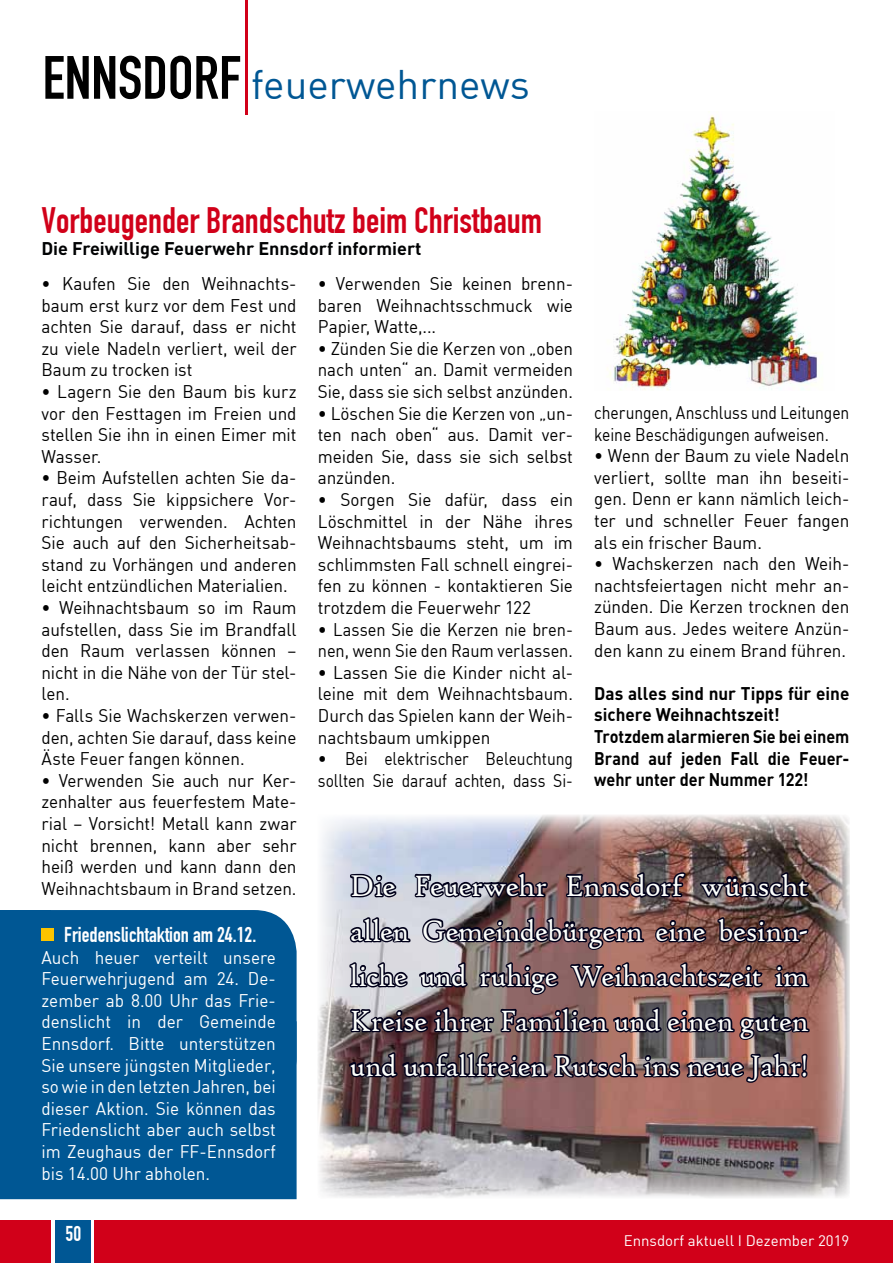
<style>
.page{position:relative;width:893px;height:1263px;background:#fff}
.page>*{position:absolute;margin:0;border:0;box-sizing:border-box;transform-origin:0 0}
.t1{font:60px "DIN Engschrift";color:#000}
.t2{font:40.5px "DIN";color:#005794}
.t3{font:36px "DIN Engschrift";color:#d10019}
.t4{font:31.5px/45px "High Tower Text";letter-spacing:-.01em;color:#fdfffc;text-align:justify}
.t5{font:21px "DIN Engschrift";color:#fff}
.t6{font:18px/21.6px "DIN";letter-spacing:-.005em;color:#000;text-align:justify;scale:.95 1}
.t7{font:18px/21.6px "DIN";color:#fff;text-align:justify;scale:.95 1}
.t8{font:700 18px/21.6px "DIN";color:#000;scale:.95 1}
.t9{font:18px/21.6px "DIN";letter-spacing:-.005em;color:#000;scale:.87 1}
.t10{font:700 18px "DIN";color:#000203}
.t11{font:15px "DIN";color:#fff}
</style>
<div class="page">
<div style="left:0;top:1220px;width:893px;height:43px;background:#d10019"></div>
<div style="left:51px;top:1220px;width:43px;height:43px;background:linear-gradient(to bottom,#fff,#fff)"></div>
<div style="left:55px;top:1220px;width:35px;height:43px;background:#005794"></div>
<hr style="left:245px;top:0;width:3px;height:115px;background:#d10019">
<div style="left:0;top:1100px;width:297px;height:99px;background:#005794"></div>
<div style="left:50px;top:910px;width:247px;height:190px;background:#005794"></div>
<div style="left:0;top:910px;width:50px;height:288px;background:#005794"></div>
<div style="left:41px;top:928px;width:13px;height:13px;background:#fcc400"></div>
<img style="left:607px;top:115px;width:210px;height:275px">
<img style="left:318px;top:815px;width:531px;height:383px">
<img style="left:347px;top:828px;width:464px;height:266px">
<h1 class="t1" style="left:43px;top:43px;width:200px">ENNSDORF</h1>
<h2 class="t2" style="left:251px;top:59px;width:280px">feuerwehrnews</h2>
<h3 class="t3" style="left:41px;top:199px;width:502px">Vorbeugender Brandschutz beim Christbaum</h3>
<p class="t10" style="left:41px;top:236px;width:382px">Die Freiwillige Feuerwehr Ennsdorf informiert</p>
<p class="t6" style="left:41px;top:272px;width:270px">• Kaufen Sie den Weihnachts&shy;baum erst kurz vor dem Fest und achten Sie darauf, dass er nicht zu viele Nadeln verliert, weil der Baum zu trocken ist</p>
<p class="t6" style="left:41px;top:380px;width:270px">• Lagern Sie den Baum bis kurz vor den Festtagen im Freien und stellen Sie ihn in einen Eimer mit Wasser.</p>
<p class="t6" style="left:41px;top:467px;width:270px">• Beim Aufstellen achten Sie da&shy;rauf, dass Sie kippsichere Vor&shy;richtungen verwenden. Achten Sie auch auf den Sicherheitsab&shy;stand zu Vorhängen und anderen leicht entzündlichen Materialien.</p>
<p class="t6" style="left:41px;top:596px;width:270px">• Weihnachtsbaum so im Raum aufstellen, dass Sie im Brandfall den Raum verlassen können – nicht in die Nähe von der Tür stel&shy;len.</p>
<p class="t6" style="left:41px;top:704px;width:270px">• Falls Sie Wachskerzen verwen&shy;den, achten Sie darauf, dass keine Äste Feuer fangen können.</p>
<p class="t6" style="left:41px;top:769px;width:270px">• Verwenden Sie auch nur Ker&shy;zenhalter aus feuerfestem Mate&shy;rial – Vorsicht! Metall kann zwar nicht brennen, kann aber sehr heiß werden und kann dann den Weihnachtsbaum in Brand setzen.</p>
<p class="t6" style="left:318px;top:272px;width:270px">• Verwenden Sie keinen brenn&shy;baren Weihnachtsschmuck wie Papier, Watte,...</p>
<p class="t6" style="left:318px;top:337px;width:270px">• Zünden Sie die Kerzen von „oben nach unten“ an. Damit vermeiden Sie, dass sie sich selbst anzünden.</p>
<p class="t6" style="left:318px;top:402px;width:270px">• Löschen Sie die Kerzen von „un&shy;ten nach oben“ aus. Damit ver&shy;meiden Sie, dass sie sich selbst anzünden.</p>
<p class="t6" style="left:318px;top:488px;width:270px">• Sorgen Sie dafür, dass ein Löschmittel in der Nähe ihres Weihnachtsbaums steht, um im schlimmsten Fall schnell eingrei&shy;fen zu können - kontaktieren Sie trotzdem die Feuerwehr 122</p>
<p class="t6" style="left:318px;top:618px;width:270px">• Lassen Sie die Kerzen nie bren&shy;nen, wenn Sie den Raum verlassen.</p>
<p class="t6" style="left:318px;top:661px;width:270px">• Lassen Sie die Kinder nicht al&shy;leine mit dem Weihnachtsbaum.<br>Durch das Spielen kann der Weih&shy;nachtsbaum umkippen</p>
<p class="t6" style="left:318px;top:748px;width:270px">• Bei elektrischer Beleuchtung sollten Sie darauf achten, dass Si-</p>
<p class="t9" style="left:594px;top:401px;width:295px">cherungen, Anschluss und Leitungen keine Beschädigungen aufweisen.</p>
<p class="t6" style="left:594px;top:444px;width:270px">• Wenn der Baum zu viele Nadeln verliert, sollte man ihn beseiti&shy;gen. Denn er kann nämlich leich&shy;ter und schneller Feuer fangen als ein frischer Baum.</p>
<p class="t6" style="left:594px;top:552px;width:270px">• Wachskerzen nach den Weih&shy;nachtsfeiertagen nicht mehr an&shy;zünden. Die Kerzen trocknen den Baum aus. Jedes weitere Anzün&shy;den kann zu einem Brand führen.</p>
<p class="t8" style="left:594px;top:682px;width:270px">Das alles sind nur Tipps für eine sichere Weihnachtszeit!<br>Trotzdem alarmieren Sie bei einem<br>Brand auf jeden Fall die Feuer&shy;wehr unter der Nummer 122!</p>
<h3 class="t4" style="left:350px;top:863px;width:460px">Die Feuerwehr Ennsdorf wünscht allen Gemeindebürgern eine besinn&shy;liche und ruhige Weihnachtszeit im Kreise ihrer Familien und einen guten und unfallfreien Rutsch ins neue Jahr!</h3>
<p class="t5" style="left:64px;top:922px;width:193px">Friedenslichtaktion am 24.12.</p>
<p class="t7" style="left:41px;top:946px;width:248px">Auch heuer verteilt unsere Feuerwehrjugend am 24. De&shy;zember ab 8.00 Uhr das Frie&shy;denslicht in der Gemeinde Ennsdorf. Bitte unterstützen Sie unsere jüngsten Mitglieder, so wie in den letzten Jahren, bei dieser Aktion. Sie können das Friedenslicht aber auch selbst im Zeughaus der FF-Ennsdorf bis 14.00 Uhr abholen.</p>
<p class="t5" style="left:66px;top:1221px;width:17px">50</p>
<p class="t11" style="left:624px;top:1231px;width:227px">Ennsdorf aktuell I Dezember 2019</p>
</div>
